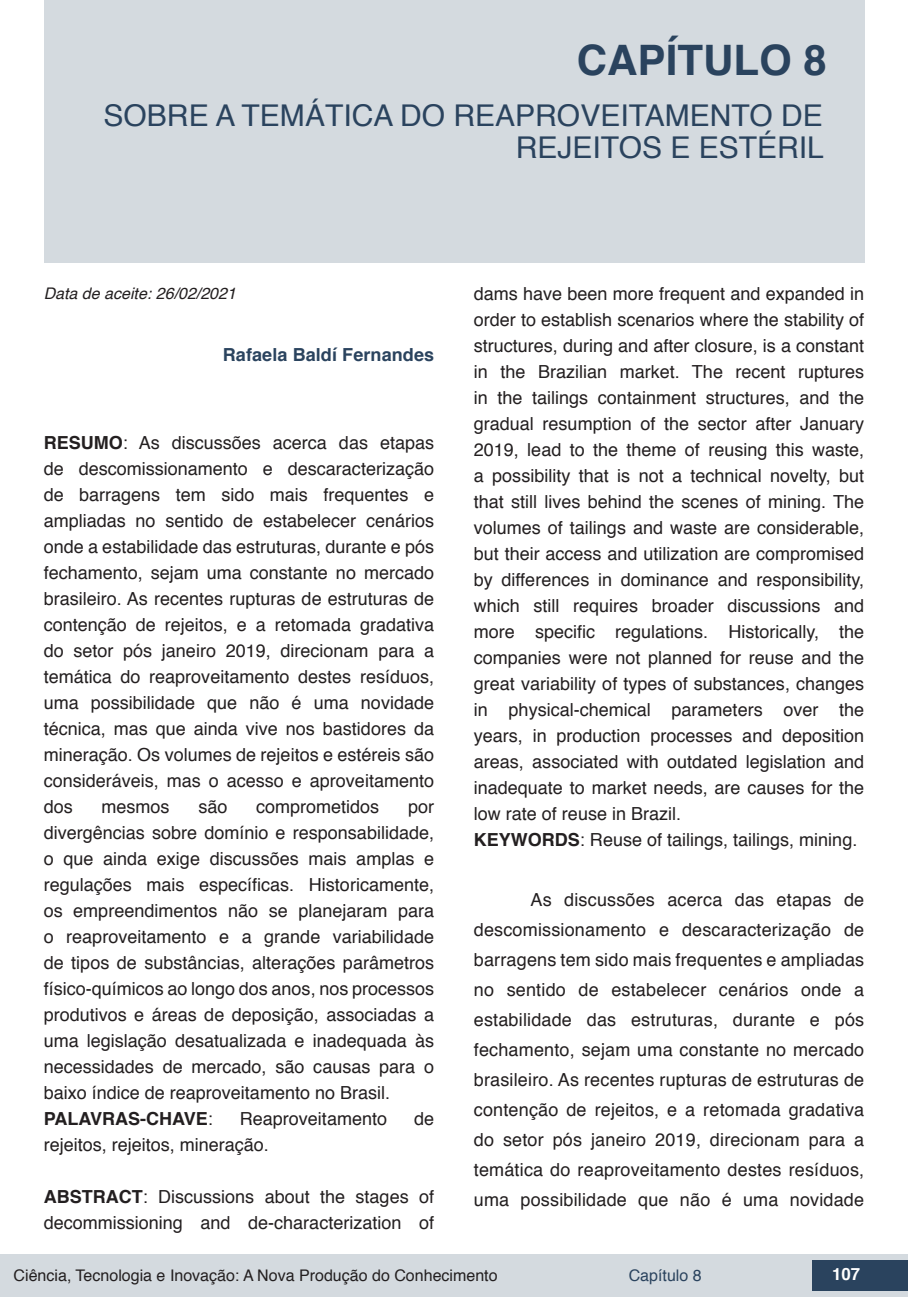
<style>
.page{position:relative;width:908px;height:1304px;background:#fff}
.page>*{position:absolute;margin:0;border:0;box-sizing:border-box;transform-origin:0 0}
.capítulos{font:700 42px "Helvetica";color:#2a435e}
.nome_artigos{font:30px/32px "Helvetica";color:#2a435e;text-align:right}
.Resumos_e_PC_TXT{font:18px/26px "Helvetica";color:#231f20;text-align:justify}
.txt{font:18px/30px "Helvetica";letter-spacing:.01em;color:#231f20;text-align:justify}
.nome_autores{font:700 18px "Helvetica";letter-spacing:.005em;color:#2a435e}
.Resumos_e_PC_TXT-2{font:700 18px "Helvetica";color:#231f20}
.t1{font:700 16.8px "Helvetica";color:#fff}
.t2{font:16px "Helvetica";color:#231f20}
.t3{font:italic 16px "Helvetica";color:#231f20}
.t4{font:16px "Helvetica";color:#2a435e}
.s1{font-weight:700}
.s2{font-weight:400}
</style>
<div class="page">
<div style="left:0;top:1254px;width:906px;height:43px;background:#d4dadf"></div>
<div style="left:812px;top:1261px;width:95px;height:30px;background:#2a435e"></div>
<div style="left:44px;top:0;width:819px;height:263px;background:#d4dadf"></div>
<p class="capítulos" style="left:576px;top:26px;width:251px">CAPÍTULO 8</p>
<p class="nome_artigos" style="left:103px;top:101px;width:721px">SOBRE A TEMÁTICA DO REAPROVEITAMENTO DE<br>REJEITOS E ESTÉRIL</p>
<p class="t3" style="left:44px;top:280px;width:194px">Data de aceite: 26/02/2021</p>
<p class="nome_autores" style="left:223px;top:341px;width:213px">Rafaela Baldí Fernandes</p>
<p class="Resumos_e_PC_TXT" style="left:44px;top:430px;width:392px"><span class="s1">RESUMO</span>: As discussões acerca das etapas de descomissionamento e descaracterização de barragens tem sido mais frequentes e ampliadas no sentido de estabelecer cenários onde a estabilidade das estruturas, durante e pós fechamento, sejam uma constante no mercado brasileiro. As recentes rupturas de estruturas de contenção de rejeitos, e a retomada gradativa do setor pós janeiro 2019, direcionam para a temática do reaproveitamento destes resíduos, uma possibilidade que não é uma novidade técnica, mas que ainda vive nos bastidores da mineração. Os volumes de rejeitos e estéreis são consideráveis, mas o acesso e aproveitamento dos</p>
<p class="Resumos_e_PC_TXT" style="left:101px;top:794px;width:70px">mesmos</p>
<p class="Resumos_e_PC_TXT" style="left:198px;top:794px;width:31px">são</p>
<p class="Resumos_e_PC_TXT" style="left:256px;top:794px;width:125px">comprometidos</p>
<p class="Resumos_e_PC_TXT" style="left:44px;top:794px;width:392px;text-indent:364px">por divergências sobre domínio e responsabilidade, o que ainda exige discussões mais amplas e regulações mais específicas. Historicamente, os empreendimentos não se planejaram para o reaproveitamento e a grande variabilidade de tipos de substâncias, alterações parâmetros físico-químicos ao longo dos anos, nos processos produtivos e áreas de deposição, associadas a uma legislação desatualizada e inadequada às necessidades de mercado, são causas para o baixo índice de reaproveitamento no Brasil.</p>
<p class="Resumos_e_PC_TXT-2" style="left:44px;top:1104px;width:171px">PALAVRAS-CHAVE<span class="s2">:</span></p>
<p class="Resumos_e_PC_TXT" style="left:240px;top:1106px;width:149px">Reaproveitamento</p>
<p class="Resumos_e_PC_TXT" style="left:414px;top:1106px;width:22px">de</p>
<p class="Resumos_e_PC_TXT" style="left:44px;top:1132px;width:227px">rejeitos, rejeitos, mineração.</p>
<p class="Resumos_e_PC_TXT" style="left:44px;top:1184px;width:392px"><span class="s1">ABSTRACT</span>: Discussions about the stages of decommissioning and de-characterization of</p>
<p class="Resumos_e_PC_TXT" style="left:473px;top:281px;width:392px">dams have been more frequent and expanded in order to establish scenarios where the stability of structures, during and after closure, is a constant in the Brazilian market. The recent ruptures in the tailings containment structures, and the gradual resumption of the sector after January 2019, lead to the theme of reusing this waste, a possibility that is not a technical novelty, but that still lives behind the scenes of mining. The volumes of tailings and waste are considerable, but their access and utilization are compromised by differences in dominance and responsibility, which still requires broader discussions and more specific regulations. Historically, the companies were not planned for reuse and the great variability of types of substances, changes in physical-chemical parameters over the years, in production processes and deposition areas, associated with outdated legislation and inadequate to market needs, are causes for the low rate of reuse in Brazil.</p>
<p class="Resumos_e_PC_TXT" style="left:473px;top:827px;width:385px"><span class="s1">KEYWORDS</span>: Reuse of tailings, tailings, mining.</p>
<p class="txt" style="left:473px;top:885px;width:392px;text-indent:57px">As discussões acerca das etapas de descomissionamento e descaracterização de barragens tem sido mais frequentes e ampliadas no sentido de estabelecer cenários onde a estabilidade das estruturas, durante e pós fechamento, sejam uma constante no mercado brasileiro. As recentes rupturas de estruturas de contenção de rejeitos, e a retomada gradativa do setor pós janeiro 2019, direcionam para a temática do reaproveitamento destes resíduos, uma possibilidade que não é uma novidade</p>
<p class="t2" style="left:14px;top:1263px;width:485px">Ciência, Tecnologia e Inovação: A Nova Produção do Conhecimento</p>
<p class="t4" style="left:628px;top:1263px;width:74px">Capítulo 8</p>
<p class="t1" style="left:831px;top:1261px;width:30px">107</p>
</div>
